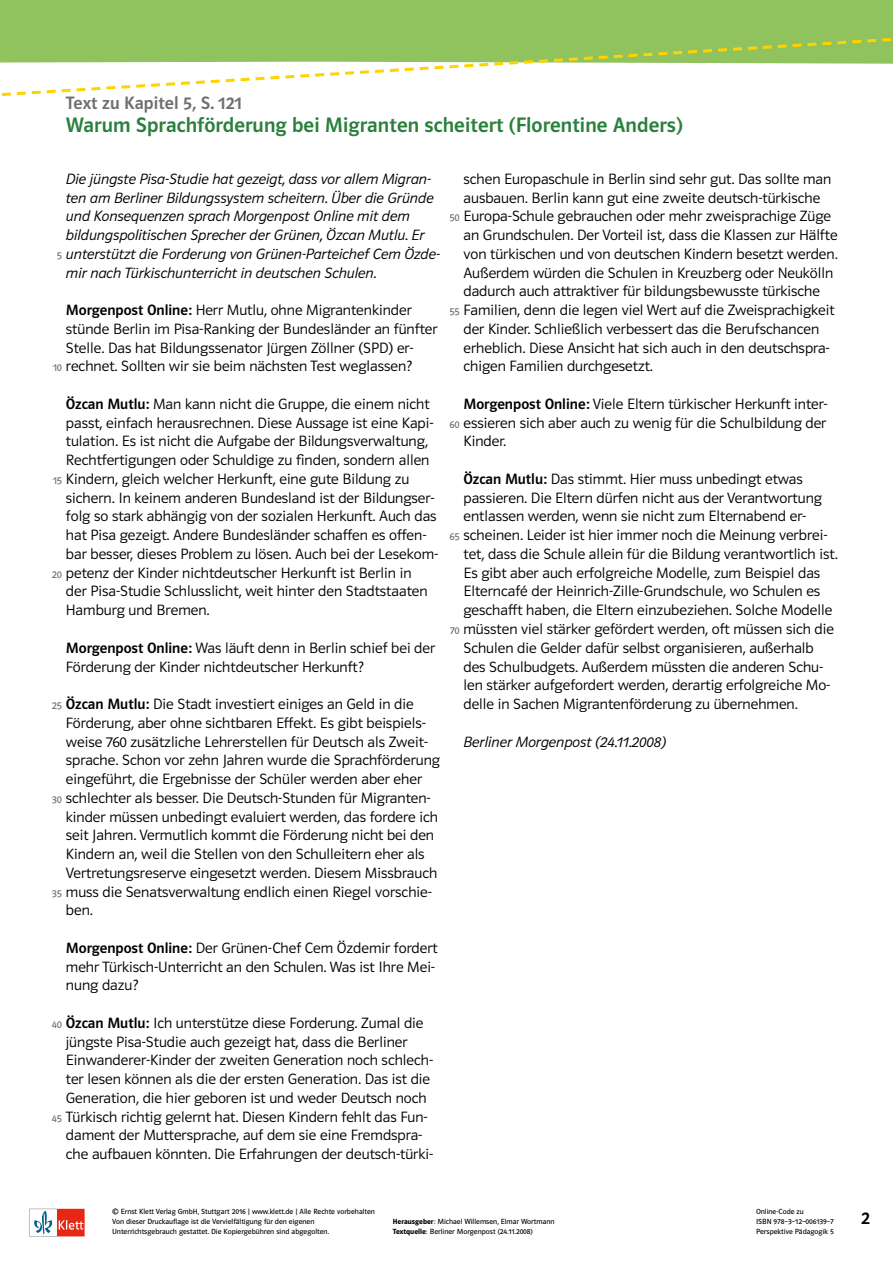
<style>
.page{position:relative;width:893px;height:1263px;background:#fff}
.page>*{position:absolute;margin:0;border:0;box-sizing:border-box;transform-origin:0 0}
.pp_titel1{font:21px "Polo ST11 K Krftg";letter-spacing:.005em;color:#29803c}
.pp_titel1-2{font:18px "Polo ST11 K Krftg";letter-spacing:.005em;color:#706f6f}
.t1{font:18px "Polo ST11 K Krftg";color:#000}
.PP_materialtext_mit{font:15px/18.8px "Polo ST11 K Leicht";color:#000}
.PP_materialtext_ohne{font:15px/18.8px "Polo ST11 K Leicht Kursiv";color:#000}
.PP_materialtext_mit-2{font:15px "Polo ST11 K Leicht Kursiv";color:#000}
.t2{font:10.5px "Polo ST11 K Buch";color:#706f6f}
.t3{font:7.5px/10.1px "Polo ST11 K Buch";color:#000}
.s1{font-family:"Polo ST11 K Krftg"}
.s2{font-family:"Polo ST11 K Hfett"}
</style>
<div class="page">
<svg style="left:29px;top:1209px;width:56px;height:27px"></svg>
<svg style="left:0;top:0;width:893px;height:96px"></svg>
<p class="pp_titel1-2" style="left:66px;top:93px;width:178px">Text zu Kapitel 5, S. 121</p>
<p class="pp_titel1" style="left:66px;top:114px;width:618px">Warum Sprachförderung bei Migranten scheitert (Florentine Anders)</p>
<p class="PP_materialtext_ohne" style="left:66px;top:170px;width:376px">Die jüngste Pisa-Studie hat gezeigt, dass vor allem Migran&shy;ten am Berliner Bildungssystem scheitern. Über die Gründe und Konsequenzen sprach Morgenpost Online mit dem bildungspolitischen Sprecher der Grünen, Özcan Mutlu. Er unterstützt die Forderung von Grünen-Parteichef Cem Özde&shy;mir nach Türkischunterricht in deutschen Schulen.</p>
<p class="PP_materialtext_mit" style="left:66px;top:301px;width:373px"><span class="s1">Morgenpost Online:</span> Herr Mutlu, ohne Migrantenkinder stünde Berlin im Pisa-Ranking der Bundesländer an fünfter Stelle. Das hat Bildungssenator Jürgen Zöllner (SPD) er&shy;rechnet. Sollten wir sie beim nächsten Test weglassen?</p>
<p class="PP_materialtext_mit" style="left:66px;top:395px;width:374px"><span class="s1">Özcan Mutlu:</span> Man kann nicht die Gruppe, die einem nicht passt, einfach herausrechnen. Diese Aussage ist eine Kapi&shy;tulation. Es ist nicht die Aufgabe der Bildungsverwaltung, Rechtfertigungen oder Schuldige zu finden, sondern allen Kindern, gleich welcher Herkunft, eine gute Bildung zu sichern. In keinem anderen Bundesland ist der Bildungser&shy;folg so stark abhängig von der sozialen Herkunft. Auch das hat Pisa gezeigt. Andere Bundesländer schaffen es offen&shy;bar besser, dieses Problem zu lösen. Auch bei der Lesekom&shy;petenz der Kinder nichtdeutscher Herkunft ist Berlin in<br>der Pisa-Studie Schlusslicht, weit hinter den Stadtstaaten Hamburg und Bremen.</p>
<p class="PP_materialtext_mit" style="left:66px;top:638px;width:371px"><span class="s1">Morgenpost Online:</span> Was läuft denn in Berlin schief bei der<br>Förderung der Kinder nichtdeutscher Herkunft?</p>
<p class="PP_materialtext_mit" style="left:66px;top:695px;width:376px"><span class="s1">Özcan Mutlu:</span> Die Stadt investiert einiges an Geld in die Förderung, aber ohne sichtbaren Effekt. Es gibt beispiels&shy;weise 760 zusätzliche Lehrerstellen für Deutsch als Zweit&shy;sprache. Schon vor zehn Jahren wurde die Sprachförderung eingeführt, die Ergebnisse der Schüler werden aber eher schlechter als besser. Die Deutsch-Stunden für Migranten&shy;kinder müssen unbedingt evaluiert werden, das fordere ich seit Jahren. Vermutlich kommt die Förderung nicht bei den Kindern an, weil die Stellen von den Schulleitern eher als Vertretungsreserve eingesetzt werden. Diesem Missbrauch muss die Senatsverwaltung endlich einen Riegel vorschie&shy;ben.</p>
<p class="PP_materialtext_mit" style="left:66px;top:938px;width:373px"><span class="s1">Morgenpost Online:</span> Der Grünen-Chef Cem Özdemir fordert mehr Türkisch-Unterricht an den Schulen. Was ist Ihre Mei&shy;nung dazu?</p>
<p class="PP_materialtext_mit" style="left:66px;top:1013px;width:369px"><span class="s1">Özcan Mutlu:</span> Ich unterstütze diese Forderung. Zumal die jüngste Pisa-Studie auch gezeigt hat, dass die Berliner Einwanderer-Kinder der zweiten Generation noch schlech&shy;ter lesen können als die der ersten Generation. Das ist die Generation, die hier geboren ist und weder Deutsch noch Türkisch richtig gelernt hat. Diesen Kindern fehlt das Fun&shy;dament der Muttersprache, auf dem sie eine Fremdspra&shy;che aufbauen könnten. Die Erfahrungen der deutsch-türki-</p>
<p class="t2" style="left:57px;top:250px;width:7px">5</p>
<p class="t2" style="left:53px;top:362px;width:11px">10</p>
<p class="t2" style="left:53px;top:475px;width:11px">15</p>
<p class="t2" style="left:52px;top:568px;width:12px">20</p>
<p class="t2" style="left:52px;top:700px;width:12px">25</p>
<p class="t2" style="left:52px;top:793px;width:12px">30</p>
<p class="t2" style="left:52px;top:887px;width:12px">35</p>
<p class="t2" style="left:52px;top:1018px;width:12px">40</p>
<p class="t2" style="left:52px;top:1112px;width:12px">45</p>
<p class="PP_materialtext_mit" style="left:463px;top:170px;width:376px">schen Europaschule in Berlin sind sehr gut. Das sollte man ausbauen. Berlin kann gut eine zweite deutsch-türkische Europa-Schule gebrauchen oder mehr zweisprachige Züge an Grundschulen. Der Vorteil ist, dass die Klassen zur Hälfte von türkischen und von deutschen Kindern besetzt werden.<br>Außerdem würden die Schulen in Kreuzberg oder Neukölln dadurch auch attraktiver für bildungsbewusste türkische Familien, denn die legen viel Wert auf die Zweisprachigkeit der Kinder. Schließlich verbessert das die Berufschancen erheblich. Diese Ansicht hat sich auch in den deutschspra&shy;chigen Familien durchgesetzt.</p>
<p class="PP_materialtext_mit" style="left:463px;top:395px;width:366px;text-align:justify"><span class="s1">Morgenpost Online:</span> Viele Eltern türkischer Herkunft inter&shy;essieren sich aber auch zu wenig für die Schulbildung der Kinder.</p>
<p class="PP_materialtext_mit" style="left:463px;top:470px;width:376px"><span class="s1">Özcan Mutlu:</span> Das stimmt. Hier muss unbedingt etwas passieren. Die Eltern dürfen nicht aus der Verantwortung entlassen werden, wenn sie nicht zum Elternabend er&shy;scheinen. Leider ist hier immer noch die Meinung verbrei&shy;tet, dass die Schule allein für die Bildung verantwortlich ist.<br>Es gibt aber auch erfolgreiche Modelle, zum Beispiel das Elterncafé der Heinrich-Zille-Grundschule, wo Schulen es geschafft haben, die Eltern einzubeziehen. Solche Modelle müssten viel stärker gefördert werden, oft müssen sich die Schulen die Gelder dafür selbst organisieren, außerhalb des Schulbudgets. Außerdem müssten die anderen Schu&shy;len stärker aufgefordert werden, derartig erfolgreiche Mo&shy;delle in Sachen Migrantenförderung zu übernehmen.</p>
<p class="PP_materialtext_mit-2" style="left:463px;top:733px;width:204px">Berliner Morgenpost (24.11.2008)</p>
<p class="t2" style="left:449px;top:212px;width:12px">50</p>
<p class="t2" style="left:449px;top:306px;width:12px">55</p>
<p class="t2" style="left:449px;top:418px;width:12px">60</p>
<p class="t2" style="left:449px;top:531px;width:12px">65</p>
<p class="t2" style="left:450px;top:625px;width:11px">70</p>
<p class="t3" style="left:112px;top:1206px;width:264px">© Ernst Klett Verlag GmbH, Stuttgart 2016 | www.klett.de | Alle Rechte vorbehalten<br>Von dieser Druckauflage ist die Vervielfältigung für den eigenen<br>Unterrichtsgebrauch gestattet. Die Kopiergebühren sind abgegolten.</p>
<p class="t3" style="left:756px;top:1206px;width:79px">Online-Code zu<br>ISBN 978–3–12–006139–7<br>Perspektive Pädagogik 5</p>
<p class="t3" style="left:393px;top:1216px;width:163px"><span class="s2">Herausgeber</span>: Michael Willemsen, Elmar Wortmann</p>
<p class="t1" style="left:861px;top:1208px;width:10px">2</p>
<p class="t3" style="left:393px;top:1226px;width:141px"><span class="s2">Textquelle</span>: Berliner Morgenpost (24.11.2008)</p>
</div>
